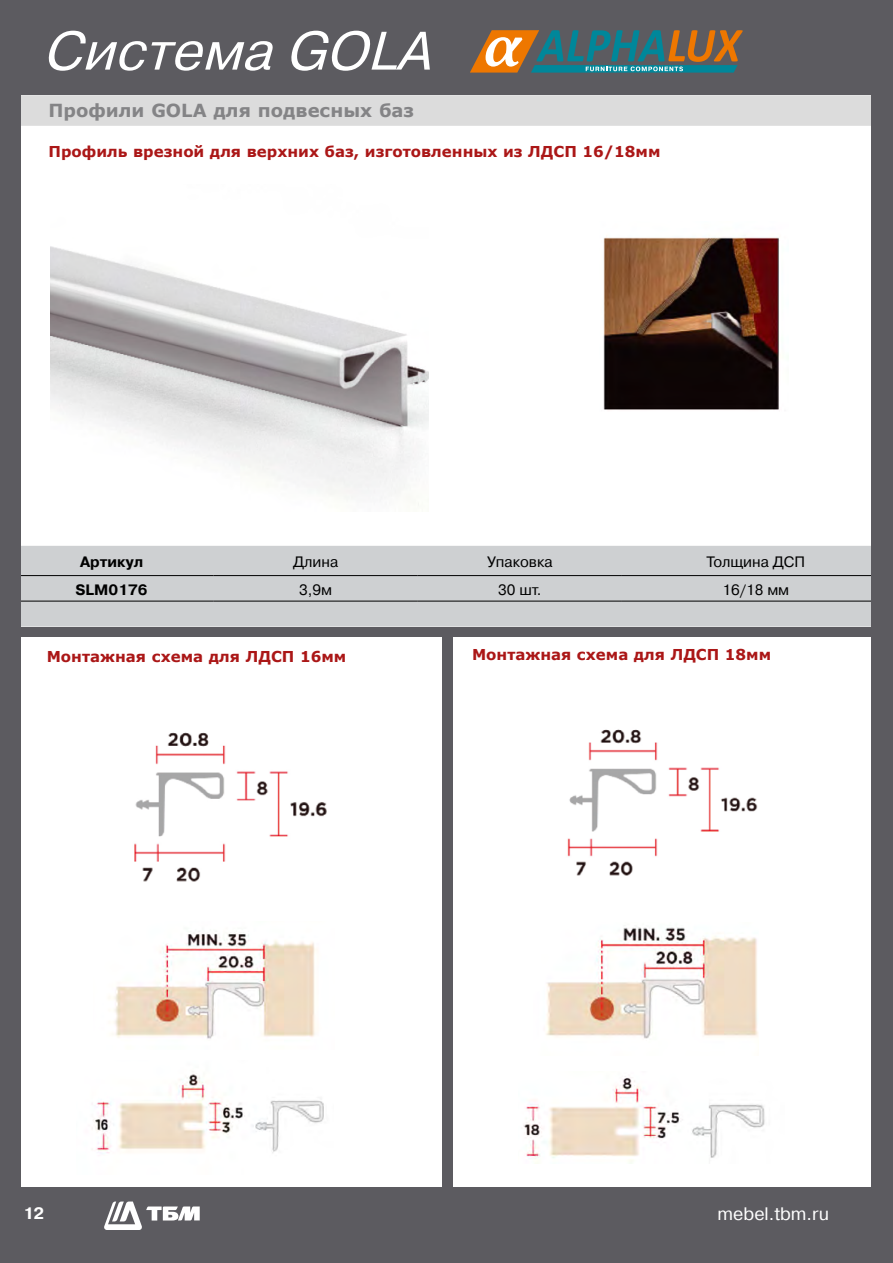
<style>
.page{position:relative;width:893px;height:1263px;background:#fff}
.page>*{position:absolute;margin:0;border:0;box-sizing:border-box;transform-origin:0 0}
.t1{font:italic 54px "Pragmatica C";color:#fff}
.t2{font:700 18px "Verdana";color:#848486}
.t3{font:18px "Pragmatica C";color:#fff}
.t4{font:700 16.5px "Pragmatica C";color:#fff}
.t5{font:700 15px "Verdana";color:#ab1717}
.t6{font:15px "Pragmatica C";color:#000}
.t7{font:700 15px "Pragmatica C";color:#000}
</style>
<div class="page">
<img style="left:603px;top:237px;width:176px;height:173px">
<img style="left:567px;top:729px;width:191px;height:147px">
<img style="left:523px;top:1076px;width:242px;height:87px">
<img style="left:546px;top:927px;width:212px;height:112px">
<img style="left:134px;top:732px;width:193px;height:150px">
<img style="left:92px;top:1074px;width:232px;height:79px">
<img style="left:114px;top:932px;width:202px;height:107px">
<div style="left:442px;top:627px;width:11px;height:604px;background:#5c5b60"></div>
<div style="left:21px;top:546px;width:851px;height:81px;background:#ced0d2"></div>
<hr style="left:214px;top:575px;width:204px;height:1px;background:#000">
<hr style="left:418px;top:575px;width:204px;height:1px;background:#000">
<hr style="left:622px;top:575px;width:268px;height:1px;background:#000">
<hr style="left:214px;top:601px;width:204px;height:1px;background:#000">
<hr style="left:418px;top:601px;width:204px;height:1px;background:#000">
<hr style="left:622px;top:601px;width:268px;height:1px;background:#000">
<hr style="left:10px;top:575px;width:204px;height:1px;background:#000">
<hr style="left:10px;top:601px;width:204px;height:1px;background:#000">
<div style="left:0;top:627px;width:893px;height:9px;background:#5c5b60"></div>
<img style="left:50px;top:246px;width:378px;height:260px">
<div style="left:21px;top:95px;width:851px;height:31px;background:#dcdcdc"></div>
<div style="left:0;top:81px;width:21px;height:1182px;background:#5c5b60"></div>
<div style="left:872px;top:81px;width:21px;height:1182px;background:#5c5b60"></div>
<div style="left:0;top:0;width:893px;height:94px;background:#5c5b60"></div>
<div style="left:0;top:1187px;width:893px;height:76px;background:#5c5b60"></div>
<svg style="left:104px;top:1201px;width:96px;height:29px"></svg>
<svg style="left:470px;top:30px;width:273px;height:43px"></svg>
<h1 class="t1" style="left:43px;top:21px;width:405px">Система GOLA</h1>
<p class="t2" style="left:49px;top:98px;width:367px">Профили GOLA для подвесных баз</p>
<p class="t5" style="left:49px;top:141px;width:613px">Профиль врезной для верхних баз, изготовленных из ЛДСП 16/18мм</p>
<p class="t7" style="left:80px;top:554px;width:65px">Артикул</p>
<p class="t6" style="left:293px;top:554px;width:47px">Длина</p>
<p class="t6" style="left:487px;top:554px;width:67px">Упаковка</p>
<p class="t6" style="left:706px;top:554px;width:100px">Толщина ДСП</p>
<p class="t7" style="left:75px;top:581px;width:74px">SLM0176</p>
<p class="t6" style="left:299px;top:582px;width:35px">3,9м</p>
<p class="t6" style="left:498px;top:582px;width:45px">30 шт.</p>
<p class="t6" style="left:722px;top:582px;width:68px">16/18 мм</p>
<p class="t5" style="left:47px;top:646px;width:301px">Монтажная схема для ЛДСП 16мм</p>
<p class="t5" style="left:472px;top:644px;width:301px">Монтажная схема для ЛДСП 18мм</p>
<p class="t4" style="left:24px;top:1204px;width:22px">12</p>
<p class="t3" style="left:717px;top:1204px;width:113px">mebel.tbm.ru</p>
</div>
